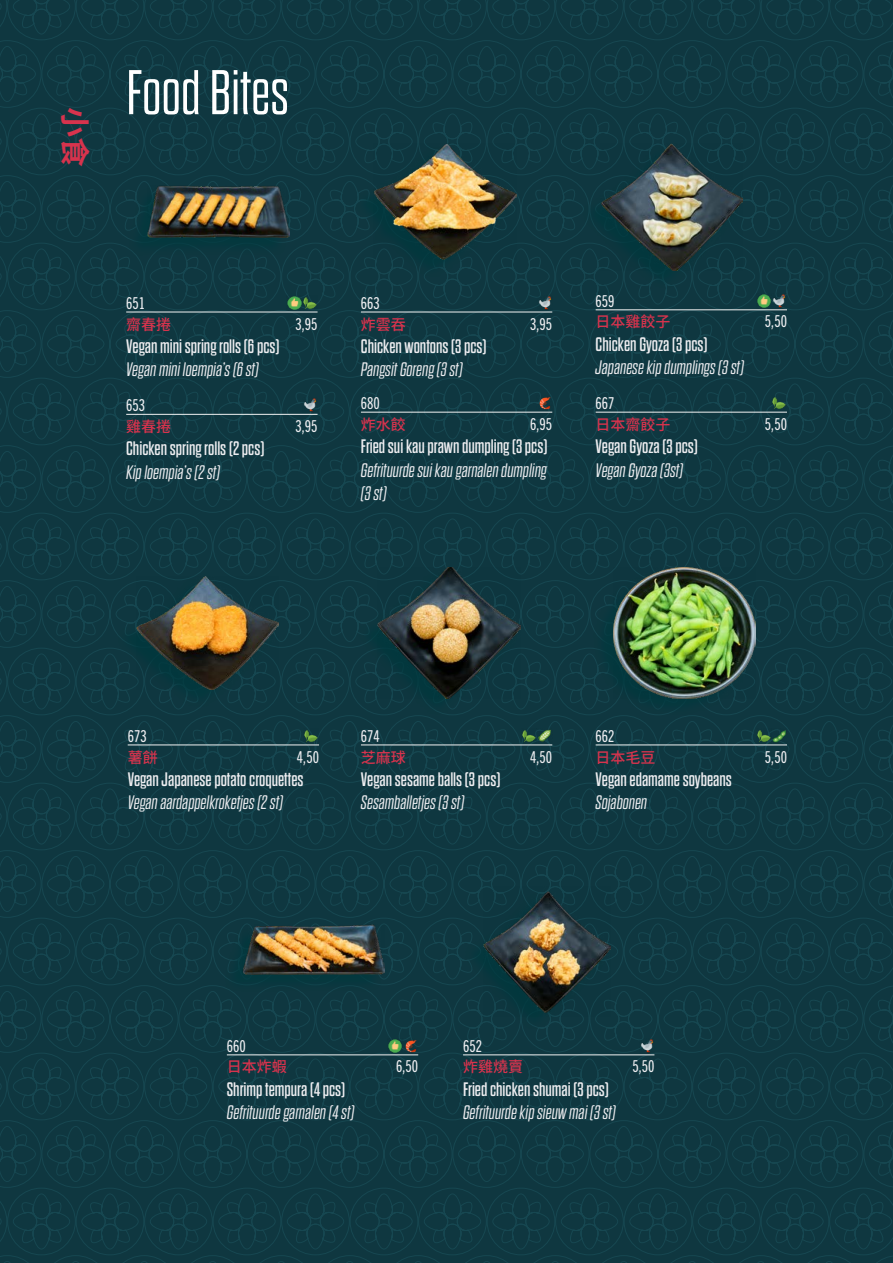
<style>
.page{position:relative;width:893px;height:1263px;background:#fff}
.page>*{position:absolute;margin:0;border:0;box-sizing:border-box;transform-origin:0 0}
.t1{font:300 63px "Dharma Gothic E";color:#fff}
.t2{font:700 30px "Source Han Sans TW";color:#d7334d}
.t3{font:19.5px "Dharma Gothic E";color:#ededf0}
.t4{font:italic 300 19.5px/23.4px "Dharma Gothic E";color:#ededf0}
.t5{font:16.5px "Trade Gothic Next SR Pro Cm";color:#ededf0}
.t6{font:500 15px "Source Han Sans TW";color:#d7334d}
</style>
<div class="page">
<div style="left:0;top:0;width:893px;height:1263px;background:linear-gradient(to right,#103942,#103942)"></div>
<div style="left:355px;top:146px;width:157px;height:131px;background:#00393e;opacity:.75"></div>
<img style="left:373px;top:143px;width:143px;height:117px">
<div style="left:359px;top:569px;width:158px;height:146px;background:#00393e;opacity:.75"></div>
<img style="left:378px;top:567px;width:142px;height:131px">
<div style="left:465px;top:893px;width:142px;height:136px;background:#00393e;opacity:.75"></div>
<img style="left:484px;top:886px;width:127px;height:131px">
<div style="left:582px;top:146px;width:157px;height:142px;background:#00393e;opacity:.75"></div>
<img style="left:601px;top:143px;width:142px;height:128px">
<div style="left:594px;top:569px;width:158px;height:147px;background:#0f3740"></div>
<img style="left:613px;top:568px;width:142px;height:130px">
<div style="left:129px;top:187px;width:157px;height:68px;background:#0a373f"></div>
<img style="left:147px;top:185px;width:142px;height:53px">
<div style="left:118px;top:578px;width:157px;height:128px;background:#00393e;opacity:.75"></div>
<img style="left:136px;top:576px;width:142px;height:113px">
<div style="left:225px;top:927px;width:157px;height:65px;background:#00393e;opacity:.75"></div>
<img style="left:243px;top:925px;width:142px;height:49px">
<hr style="left:463px;top:1054px;width:191px;height:1px;background:#f2f2f2">
<img style="left:639px;top:1038px;width:15px;height:15px">
<hr style="left:227px;top:1054px;width:191px;height:1px;background:#f2f2f2">
<img style="left:387px;top:1038px;width:31px;height:15px">
<hr style="left:126px;top:312px;width:192px;height:1px;background:#f2f2f2">
<img style="left:287px;top:295px;width:30px;height:15px">
<hr style="left:126px;top:414px;width:192px;height:1px;background:#f2f2f2">
<img style="left:302px;top:398px;width:15px;height:15px">
<hr style="left:361px;top:312px;width:191px;height:1px;background:#f2f2f2">
<img style="left:537px;top:295px;width:15px;height:15px">
<hr style="left:361px;top:412px;width:191px;height:1px;background:#f2f2f2">
<img style="left:537px;top:396px;width:15px;height:15px">
<hr style="left:596px;top:309px;width:191px;height:1px;background:#f2f2f2">
<img style="left:756px;top:293px;width:31px;height:15px">
<hr style="left:596px;top:412px;width:191px;height:1px;background:#f2f2f2">
<img style="left:772px;top:396px;width:15px;height:15px">
<hr style="left:128px;top:744px;width:191px;height:1px;background:#f2f2f2">
<img style="left:304px;top:728px;width:15px;height:15px">
<hr style="left:361px;top:744px;width:191px;height:1px;background:#f2f2f2">
<img style="left:522px;top:728px;width:30px;height:15px">
<hr style="left:596px;top:744px;width:191px;height:1px;background:#f2f2f2">
<img style="left:756px;top:728px;width:31px;height:15px">
<h2 class="t2" style="left:92px;top:107px;width:61px;rotate:90deg">小食</h2>
<h1 class="t1" style="left:126px;top:61px;width:164px">Food Bites</h1>
<p class="t5" style="left:126px;top:292px;width:21px">651</p>
<p class="t6" style="left:126px;top:316px;width:46px">齋春捲</p>
<p class="t5" style="left:295px;top:313px;width:24px">3,95</p>
<p class="t3" style="left:126px;top:337px;width:155px">Vegan mini spring rolls (6 pcs)</p>
<p class="t4" style="left:126px;top:358px;width:134px">Vegan mini loempia’s (6 st)</p>
<p class="t5" style="left:126px;top:394px;width:21px">653</p>
<p class="t6" style="left:126px;top:418px;width:46px">雞春捲</p>
<p class="t5" style="left:295px;top:415px;width:24px">3,95</p>
<p class="t3" style="left:126px;top:439px;width:140px">Chicken spring rolls (2 pcs)</p>
<p class="t4" style="left:126px;top:461px;width:96px">Kip loempia’s (2 st)</p>
<p class="t5" style="left:361px;top:292px;width:21px">663</p>
<p class="t6" style="left:361px;top:316px;width:46px">炸雲吞</p>
<p class="t5" style="left:530px;top:313px;width:24px">3,95</p>
<p class="t3" style="left:361px;top:337px;width:127px">Chicken wontons (3 pcs)</p>
<p class="t4" style="left:361px;top:358px;width:103px">Pangsit Goreng (3 st)</p>
<p class="t5" style="left:361px;top:392px;width:21px">680</p>
<p class="t6" style="left:361px;top:416px;width:46px">炸水餃</p>
<p class="t5" style="left:530px;top:413px;width:24px">6,95</p>
<p class="t3" style="left:361px;top:437px;width:188px">Fried sui kau prawn dumpling (3 pcs)</p>
<p class="t4" style="left:361px;top:458px;width:187px">Gefrituurde sui kau garnalen dumpling (3 st)</p>
<p class="t5" style="left:596px;top:290px;width:21px">659</p>
<p class="t6" style="left:596px;top:313px;width:76px">日本雞餃子</p>
<p class="t5" style="left:765px;top:310px;width:24px">5,50</p>
<p class="t3" style="left:596px;top:334px;width:113px">Chicken Gyoza (3 pcs)</p>
<p class="t4" style="left:596px;top:356px;width:150px">Japanese kip dumplings (3 st)</p>
<p class="t5" style="left:596px;top:392px;width:21px">667</p>
<p class="t6" style="left:596px;top:416px;width:76px">日本齋餃子</p>
<p class="t5" style="left:765px;top:413px;width:24px">5,50</p>
<p class="t3" style="left:596px;top:437px;width:104px">Vegan Gyoza (3 pcs)</p>
<p class="t4" style="left:596px;top:458px;width:89px">Vegan Gyoza (3st)</p>
<p class="t5" style="left:128px;top:725px;width:21px">673</p>
<p class="t6" style="left:128px;top:749px;width:31px">薯餅</p>
<p class="t5" style="left:297px;top:745px;width:24px">4,50</p>
<p class="t3" style="left:128px;top:769px;width:177px">Vegan Japanese potato croquettes</p>
<p class="t4" style="left:128px;top:791px;width:157px">Vegan aardappelkroketjes (2 st)</p>
<p class="t5" style="left:361px;top:725px;width:21px">674</p>
<p class="t6" style="left:361px;top:749px;width:46px">芝麻球</p>
<p class="t5" style="left:530px;top:745px;width:24px">4,50</p>
<p class="t3" style="left:361px;top:769px;width:141px">Vegan sesame balls (3 pcs)</p>
<p class="t4" style="left:361px;top:791px;width:105px">Sesamballetjes (3 st)</p>
<p class="t5" style="left:596px;top:725px;width:21px">662</p>
<p class="t6" style="left:596px;top:749px;width:61px">日本毛豆</p>
<p class="t5" style="left:765px;top:745px;width:24px">5,50</p>
<p class="t3" style="left:596px;top:769px;width:138px">Vegan edamame soybeans</p>
<p class="t4" style="left:596px;top:791px;width:53px">Sojabonen</p>
<p class="t5" style="left:227px;top:1035px;width:21px">660</p>
<p class="t6" style="left:227px;top:1058px;width:61px">日本炸蝦</p>
<p class="t5" style="left:396px;top:1055px;width:24px">6,50</p>
<p class="t3" style="left:227px;top:1079px;width:120px">Shrimp tempura (4 pcs)</p>
<p class="t4" style="left:227px;top:1101px;width:129px">Gefrituurde garnalen (4 st)</p>
<p class="t5" style="left:463px;top:1035px;width:21px">652</p>
<p class="t6" style="left:463px;top:1058px;width:61px">炸雞燒賣</p>
<p class="t5" style="left:632px;top:1055px;width:24px">5,50</p>
<p class="t3" style="left:463px;top:1079px;width:147px">Fried chicken shumai (3 pcs)</p>
<p class="t4" style="left:463px;top:1101px;width:154px">Gefrituurde kip sieuw mai (3 st)</p>
</div>
